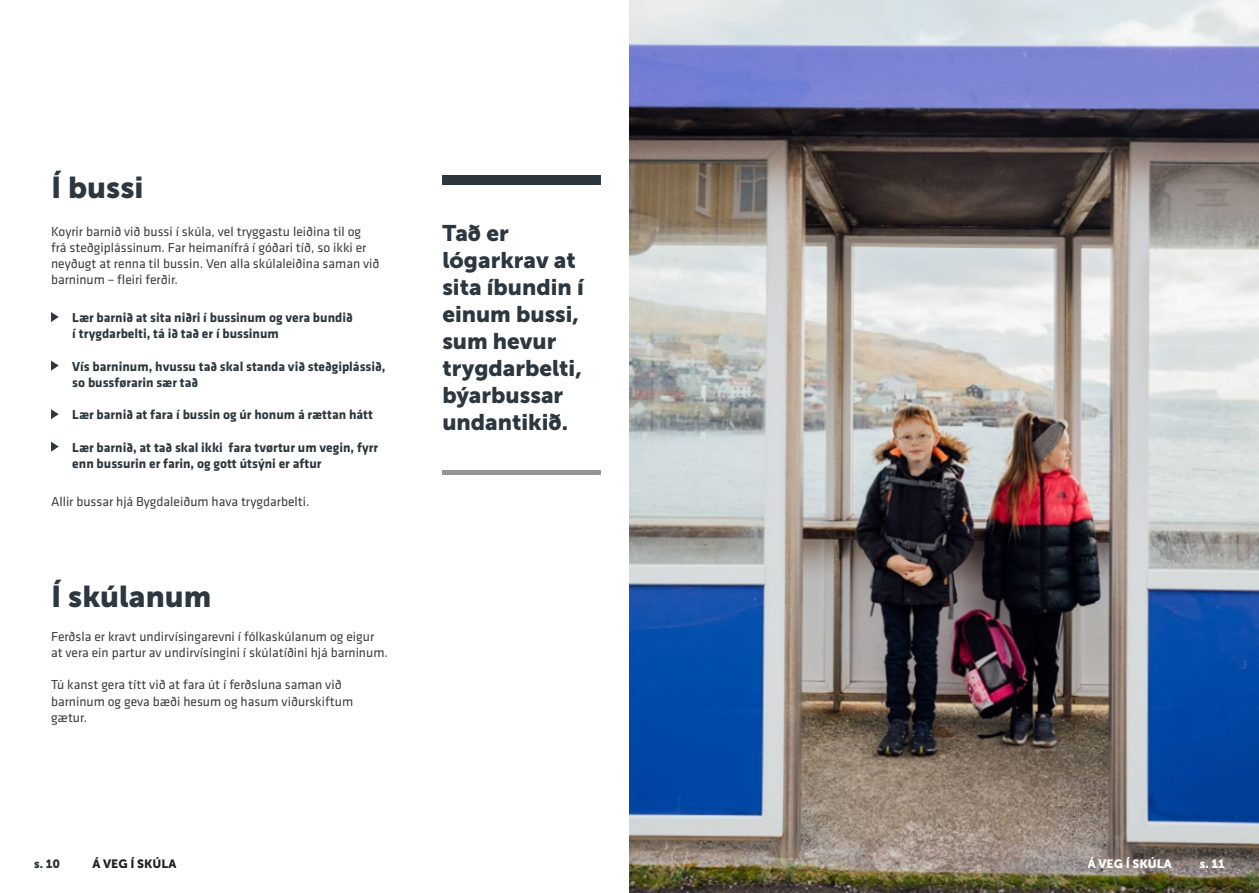
<style>
.page{position:relative;width:1259px;height:893px;background:#fff}
.page>*{position:absolute;margin:0;border:0;box-sizing:border-box;transform-origin:0 0}
.t1{font:30px "Museo Sans 900";color:#2c3740}
.t2{font:22.5px/27px "Museo Sans 900";color:#2c3740}
.t3{font:13.5px/16.2px "Klavika";color:#3e3e3f}
.t4{font:700 13.5px/16.2px "Klavika";color:#2c3740}
.t5{font:12px "Museo Sans 900";color:#fff}
.t6{font:12px "Museo Sans 900";color:#231f20}
.t7{font:12px "Museo Sans 900";color:#2c3740}
</style>
<div class="page">
<svg style="left:51px;top:312px;width:8px;height:10px"></svg>
<svg style="left:51px;top:361px;width:8px;height:10px"></svg>
<svg style="left:51px;top:409px;width:8px;height:10px"></svg>
<svg style="left:51px;top:442px;width:8px;height:10px"></svg>
<div style="left:442px;top:175px;width:159px;height:10px;background:#2c3740"></div>
<div style="left:442px;top:470px;width:159px;height:5px;background:#939598"></div>
<img style="left:629px;top:0;width:630px;height:893px">
<h1 class="t1" style="left:51px;top:170px;width:94px">Í bussi</h1>
<p class="t3" style="left:51px;top:223px;width:330px">Koyrir barnið við bussi í skúla, vel tryggastu leiðina til og frá steðgiplássinum. Far heimanífrá í góðari tíð, so ikki er neyðugt at renna til bussin. Ven alla skúlaleiðina saman við barninum – fleiri ferðir.</p>
<p class="t4" style="left:72px;top:309px;width:282px">Lær barnið at sita niðri í bussinum og vera bundið í trygdarbelti, tá ið tað er í bussinum</p>
<p class="t4" style="left:72px;top:358px;width:315px">Vís barninum, hvussu tað skal standa við steðgiplássið, so bussførarin sær tað</p>
<p class="t4" style="left:72px;top:406px;width:302px">Lær barnið at fara í bussin og úr honum á rættan hátt</p>
<p class="t4" style="left:72px;top:439px;width:307px">Lær barnið, at tað skal ikki fara tvørtur um vegin, fyrr enn bussurin er farin, og gott útsýni er aftur</p>
<p class="t3" style="left:51px;top:493px;width:260px">Allir bussar hjá Bygdaleiðum hava trygdarbelti.</p>
<h1 class="t1" style="left:51px;top:579px;width:162px">Í skúlanum</h1>
<p class="t3" style="left:51px;top:628px;width:338px">Ferðsla er kravt undirvísingarevni í fólkaskúlanum og eigur at vera ein partur av undirvísingini í skúlatíðini hjá barninum.</p>
<p class="t3" style="left:51px;top:676px;width:304px">Tú kanst gera títt við at fara út í ferðsluna saman við barninum og geva bæði hesum og hasum viðurskiftum gætur.</p>
<h2 class="t2" style="left:442px;top:220px;width:143px">Tað er lógarkrav at sita íbundin í einum bussi, sum hevur trygdarbelti, býarbussar undantikið.</h2>
<p class="t7" style="left:34px;top:857px;width:28px">s. 10</p>
<p class="t6" style="left:92px;top:857px;width:85px">Á VEG Í SKÚLA</p>
<p class="t5" style="left:1087px;top:857px;width:85px">Á VEG Í SKÚLA</p>
<p class="t5" style="left:1199px;top:857px;width:27px">s. 11</p>
</div>
